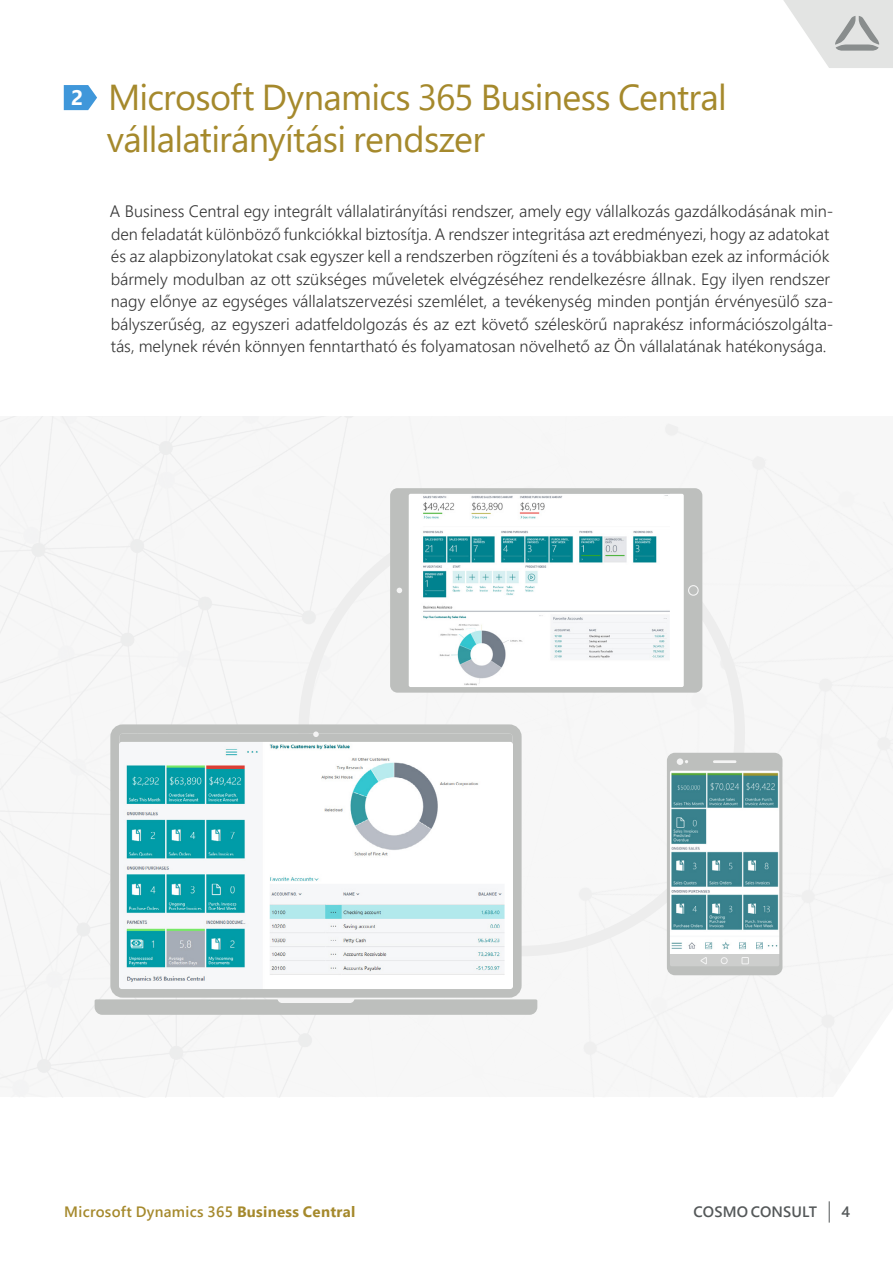
<style>
.page{position:relative;width:893px;height:1263px;background:#fff}
.page>*{position:absolute;margin:0;border:0;box-sizing:border-box;transform-origin:0 0}
.t1{font:36px/42px "Segoe UI";letter-spacing:-.02em;color:#a5892c}
.t2{font:700 21px "Segoe UI";color:#fff}
.t3{font:300 16.5px/22.5px "Segoe UI";color:#363636}
.t4{font:600 15px "Segoe UI";letter-spacing:.02em;color:#a5892c}
.t5{font:600 15px "Segoe UI";letter-spacing:.01em;color:#545859}
.s1{font-weight:700}
</style>
<div class="page">
<svg style="left:829px;top:1201px;width:1px;height:21px"></svg>
<svg style="left:64px;top:85px;width:33px;height:25px"></svg>
<svg style="left:821px;top:1008px;width:72px;height:89px"></svg>
<svg style="left:292px;top:504px;width:458px;height:457px"></svg>
<svg style="left:783px;top:0;width:110px;height:68px"></svg>
<svg style="left:95px;top:994px;width:442px;height:21px;background:#c5c7c5"></svg>
<div style="left:119px;top:733px;width:394px;height:23px;background:#bdbfbd"></div>
<div style="left:110px;top:724px;width:412px;height:274px;border:9px solid #bdbfbd;border-radius:8px"></div>
<svg style="left:313px;top:731px;width:6px;height:6px"></svg>
<img style="left:119px;top:742px;width:394px;height:247px">
<div style="left:390px;top:488px;width:312px;height:205px;background:#bdbfbd;border-radius:7px"></div>
<img style="left:409px;top:494px;width:275px;height:193px">
<svg style="left:397px;top:588px;width:5px;height:5px"></svg>
<div style="left:688px;top:585px;width:11px;height:11px;border:1px solid #f4f4f4;border-radius:50%"></div>
<svg style="left:667px;top:753px;width:115px;height:222px"></svg>
<p class="t2" style="left:71px;top:78px;width:14px">2</p>
<h1 class="t1" style="left:107px;top:73px;width:621px">Microsoft Dynamics 365 Business Central vállalatirányítási rendszer</h1>
<p class="t3" style="left:110px;top:199px;width:725px">A Business Central egy integrált vállalatirányítási rendszer, amely egy vállalkozás gazdálkodásának min&shy;den feladatát különböző funkciókkal biztosítja. A rendszer integritása azt eredményezi, hogy az adatokat és az alapbizonylatokat csak egyszer kell a rendszerben rögzíteni és a továbbiakban ezek az információk bármely modulban az ott szükséges műveletek elvégzéséhez rendelkezésre állnak. Egy ilyen rendszer nagy előnye az egységes vállalatszervezési szemlélet, a tevékenység minden pontján érvényesülő sza&shy;bályszerűség, az egyszeri adatfeldolgozás és az ezt követő széleskörű naprakész információszolgálta&shy;tás, melynek révén könnyen fenntartható és folyamatosan növelhető az Ön vállalatának hatékonysága.</p>
<p class="t4" style="left:64px;top:1198px;width:293px">Microsoft Dynamics 365 <span class="s1">Business Central</span></p>
<p class="t5" style="left:694px;top:1198px;width:125px">COSMO CONSULT</p>
<p class="t5" style="left:841px;top:1198px;width:10px">4</p>
</div>
